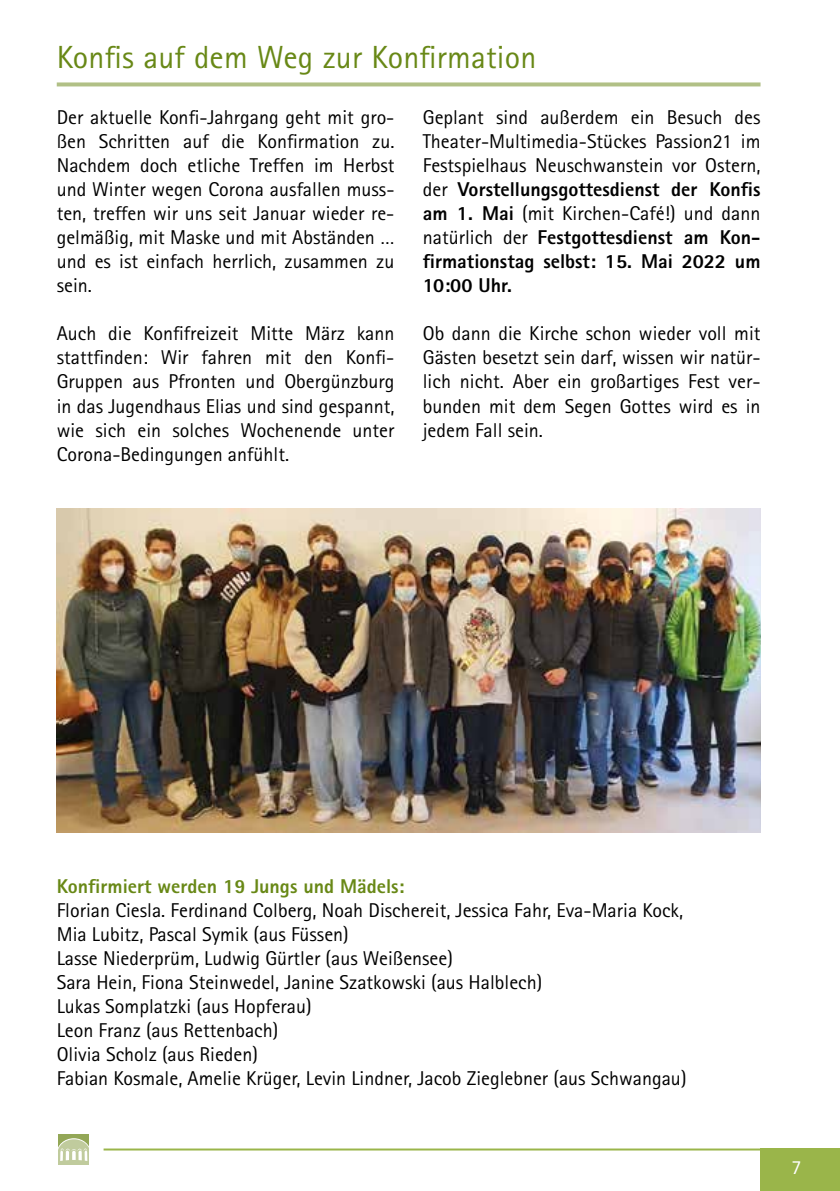
<style>
.page{position:relative;width:840px;height:1191px;background:#fff}
.page>*{position:absolute;margin:0;border:0;box-sizing:border-box;transform-origin:0 0}
.t1{font:32px "Rotis Sans Serif";letter-spacing:.005em;color:#688816}
.t2{font:20px/24px "Rotis Sans Serif";color:#000;text-align:justify}
.t3{font:800 20px "Rotis Sans Serif";color:#688816}
.t4{font:20px "Rotis Sans Serif";color:#fff}
.s1{font-weight:800}
</style>
<div class="page">
<svg style="left:57px;top:82px;width:703px;height:4px;background:#bac793"></svg>
<img style="left:57px;top:508px;width:703px;height:324px">
<div style="left:760px;top:1148px;width:79px;height:43px;background:#9ab54a"></div>
<hr style="left:103px;top:1148px;width:736px;height:2px;background:#9ab54a">
<div style="left:58px;top:1134px;width:31px;height:30px;background:#93a757"></div>
<svg style="left:58px;top:1138px;width:31px;height:26px"></svg>
<h1 class="t1" style="left:57px;top:39px;width:481px">Konfis auf dem Weg zur Konfirmation</h1>
<p class="t2" style="left:57px;top:105px;width:339px">Der aktuelle Konfi-Jahrgang geht mit gro&shy;ßen Schritten auf die Konfirmation zu.<br>Nachdem doch etliche Treffen im Herbst und Winter wegen Corona ausfallen muss&shy;ten, treffen wir uns seit Januar wieder re&shy;gelmäßig, mit Maske und mit Abständen … und es ist einfach herrlich, zusammen zu sein.</p>
<p class="t2" style="left:57px;top:321px;width:339px">Auch die Konfifreizeit Mitte März kann stattfinden: Wir fahren mit den Konfi-Gruppen aus Pfronten und Obergünzburg in das Jugendhaus Elias und sind gespannt, wie sich ein solches Wochenende unter Corona-Bedingungen anfühlt.</p>
<p class="t2" style="left:422px;top:105px;width:339px">Geplant sind außerdem ein Besuch des Theater-Multimedia-Stückes Passion21 im Festspielhaus Neuschwanstein vor Ostern, der <span class="s1">Vorstellungsgottesdienst der Konfis am 1. Mai</span> (mit Kirchen-Café!) und dann natürlich der <span class="s1">Festgottesdienst am Kon&shy;firmationstag selbst: 15. Mai 2022 um 10:00 Uhr.</span></p>
<p class="t2" style="left:422px;top:321px;width:339px">Ob dann die Kirche schon wieder voll mit Gästen besetzt sein darf, wissen wir natür&shy;lich nicht. Aber ein großartiges Fest ver&shy;bunden mit dem Segen Gottes wird es in jedem Fall sein.</p>
<p class="t3" style="left:57px;top:873px;width:349px">Konfirmiert werden 19 Jungs und Mädels:</p>
<p class="t2" style="left:57px;top:897px;width:631px;text-align:left">Florian Ciesla. Ferdinand Colberg, Noah Dischereit, Jessica Fahr, Eva-Maria Kock, Mia Lubitz, Pascal Symik (aus Füssen)<br>Lasse Niederprüm, Ludwig Gürtler (aus Weißensee)<br>Sara Hein, Fiona Steinwedel, Janine Szatkowski (aus Halblech)<br>Lukas Somplatzki (aus Hopferau)<br>Leon Franz (aus Rettenbach)<br>Olivia Scholz (aus Rieden)<br>Fabian Kosmale, Amelie Krüger, Levin Lindner, Jacob Zieglebner (aus Schwangau)</p>
<p class="t4" style="left:791px;top:1155px;width:11px">7</p>
</div>
